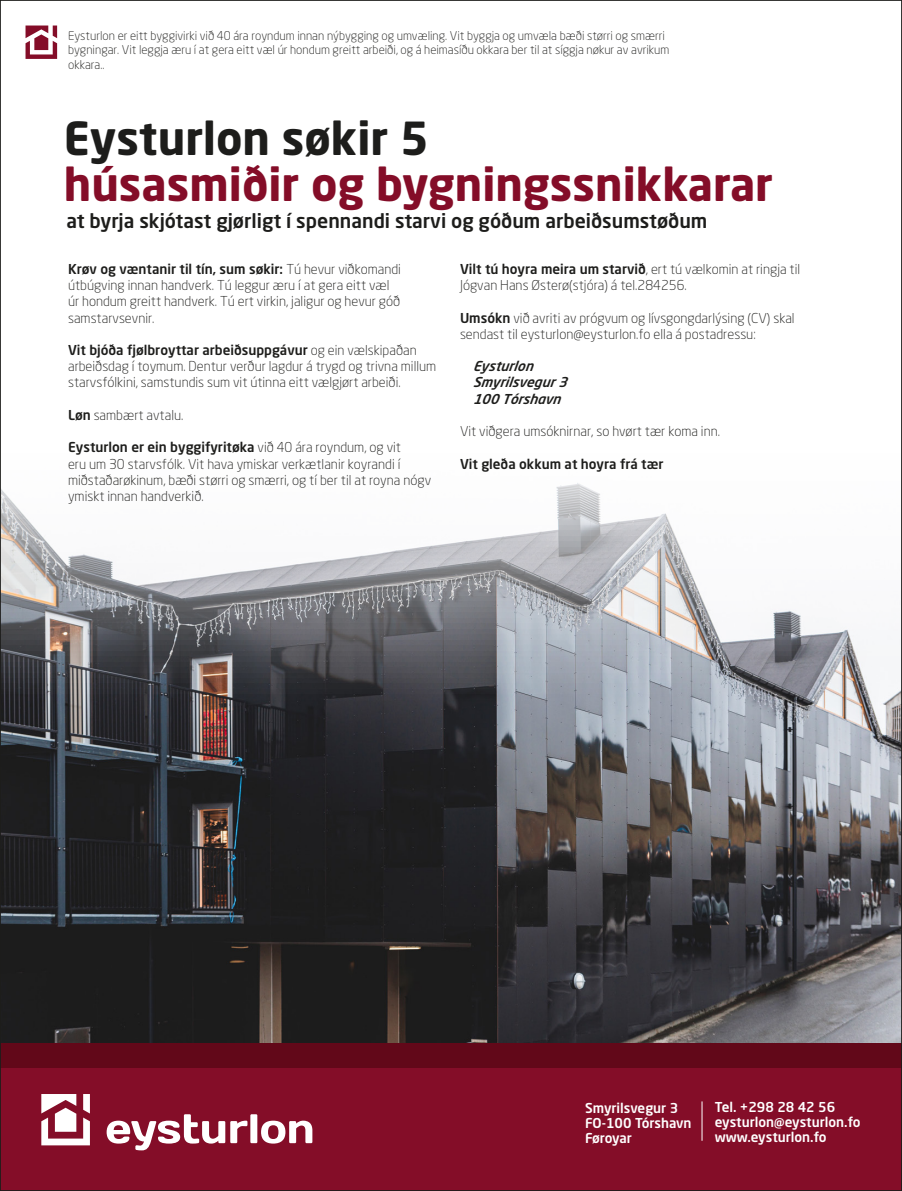
<style>
.page{position:relative;width:902px;height:1191px;background:#fff}
.page>*{position:absolute;margin:0;border:0;box-sizing:border-box;transform-origin:0 0}
.t1{font:700 45px/46.5px "Neo Sans W1 G";color:#840d28}
.t2{font:500 19.5px "Neo Sans W1 G";color:#1d1d1b}
.t3{font:300 13.5px/16.2px "Neo Sans W1 G";color:#1d1d1b}
.t4{font:500 13.5px/15px "Neo Sans W1 G";color:#fff}
.t5{font:italic 500 13.5px "Neo Sans W1 G";color:#1d1d1b}
.t6{font:500 13.5px "Neo Sans W1 G";color:#1d1d1b}
.t7{font:500 13.5px "Neo Sans W1 G";letter-spacing:-.025em;color:#fff}
.t8{font:300 12px/14.4px "Neo Sans W1 G";color:#1d1d1b}
.s1{color:#1d1d1b}
.s2{font-weight:500}
</style>
<div class="page">
<img style="left:2px;top:483px;width:897px;height:560px">
<div style="left:0;top:1043px;width:901px;height:148px;background:#620819"></div>
<div style="left:0;top:1068px;width:901px;height:123px;background:#840d28"></div>
<svg style="left:41px;top:1094px;width:49px;height:51px"></svg>
<svg style="left:107px;top:1114px;width:140px;height:36px"></svg>
<div style="left:250px;top:1114px;width:7px;height:29px;background:#fff"></div>
<svg style="left:261px;top:1120px;width:51px;height:23px"></svg>
<hr style="left:701px;top:1101px;width:1px;height:39px;background:#fff">
<svg style="left:26px;top:26px;width:31px;height:33px"></svg>
<p class="t8" style="left:68px;top:28px;width:603px">Eysturlon er eitt byggivirki við 40 ára royndum innan nýbygging og umvæling. Vit byggja og umvæla bæði størri og smærri bygningar. Vit leggja æru í at gera eitt væl úr hondum greitt arbeiði, og á heimasíðu okkara ber til at síggja nøkur av avrikum okkara..</p>
<p class="t1" style="left:64px;top:114px;width:710px"><span class="s1">Eysturlon søkir 5<br></span>húsasmiðir og bygningssnikkarar</p>
<p class="t2" style="left:67px;top:208px;width:642px">at byrja skjótast gjørligt í spennandi starvi og góðum arbeiðsumstøðum</p>
<p class="t3" style="left:68px;top:261px;width:334px"><span class="s2">Krøv og væntanir til tín, sum søkir:</span> Tú hevur viðkomandi útbúgving innan handverk. Tú leggur æru í at gera eitt væl úr hondum greitt handverk. Tú ert virkin, jaligur og hevur góð samstarvsevnir.</p>
<p class="t3" style="left:68px;top:342px;width:369px"><span class="s2">Vit bjóða fjølbroyttar arbeiðsuppgávur</span> og ein vælskipaðan arbeiðsdag í toymum. Dentur verður lagdur á trygd og trivna millum starvsfólkini, samstundis sum vit útinna eitt vælgjørt arbeiði.</p>
<p class="t3" style="left:68px;top:407px;width:117px"><span class="s2">Løn</span> sambært avtalu.</p>
<p class="t3" style="left:68px;top:439px;width:364px"><span class="s2">Eysturlon er ein byggifyritøka</span> við 40 ára royndum, og vit<br>eru um 30 starvsfólk. Vit hava ymiskar verkætlanir koyrandi í miðstaðarøkinum, bæði størri og smærri, og tí ber til at royna nógv ymiskt innan handverkið.</p>
<p class="t3" style="left:460px;top:261px;width:342px"><span class="s2">Vilt tú hoyra meira um starvið</span>, ert tú vælkomin at ringja til<br>Jógvan Hans Østerø(stjóra) á tel.284256.</p>
<p class="t3" style="left:460px;top:309px;width:336px"><span class="s2">Umsókn</span> við avriti av prógvum og lívsgongdarlýsing (CV) skal sendast til eysturlon@eysturlon.fo ella á postadressu:</p>
<p class="t5" style="left:472px;top:358px;width:64px">Eysturlon</p>
<p class="t5" style="left:472px;top:374px;width:98px">Smyrilsvegur 3</p>
<p class="t5" style="left:472px;top:390px;width:92px">100 Tórshavn</p>
<p class="t3" style="left:460px;top:423px;width:261px">Vit viðgera umsóknirnar, so hvørt tær koma inn.</p>
<p class="t6" style="left:460px;top:455px;width:205px">Vit gleða okkum at hoyra frá tær</p>
<p class="t4" style="left:585px;top:1100px;width:95px">Smyrilsvegur 3</p>
<p class="t4" style="left:585px;top:1115px;width:108px">FO-100 Tórshavn</p>
<p class="t7" style="left:585px;top:1129px;width:48px">Føroyar</p>
<p class="t4" style="left:714px;top:1099px;width:147px">Tel. +298 28 42 56 eysturlon@eysturlon.fo www.eysturlon.fo</p>
</div>
